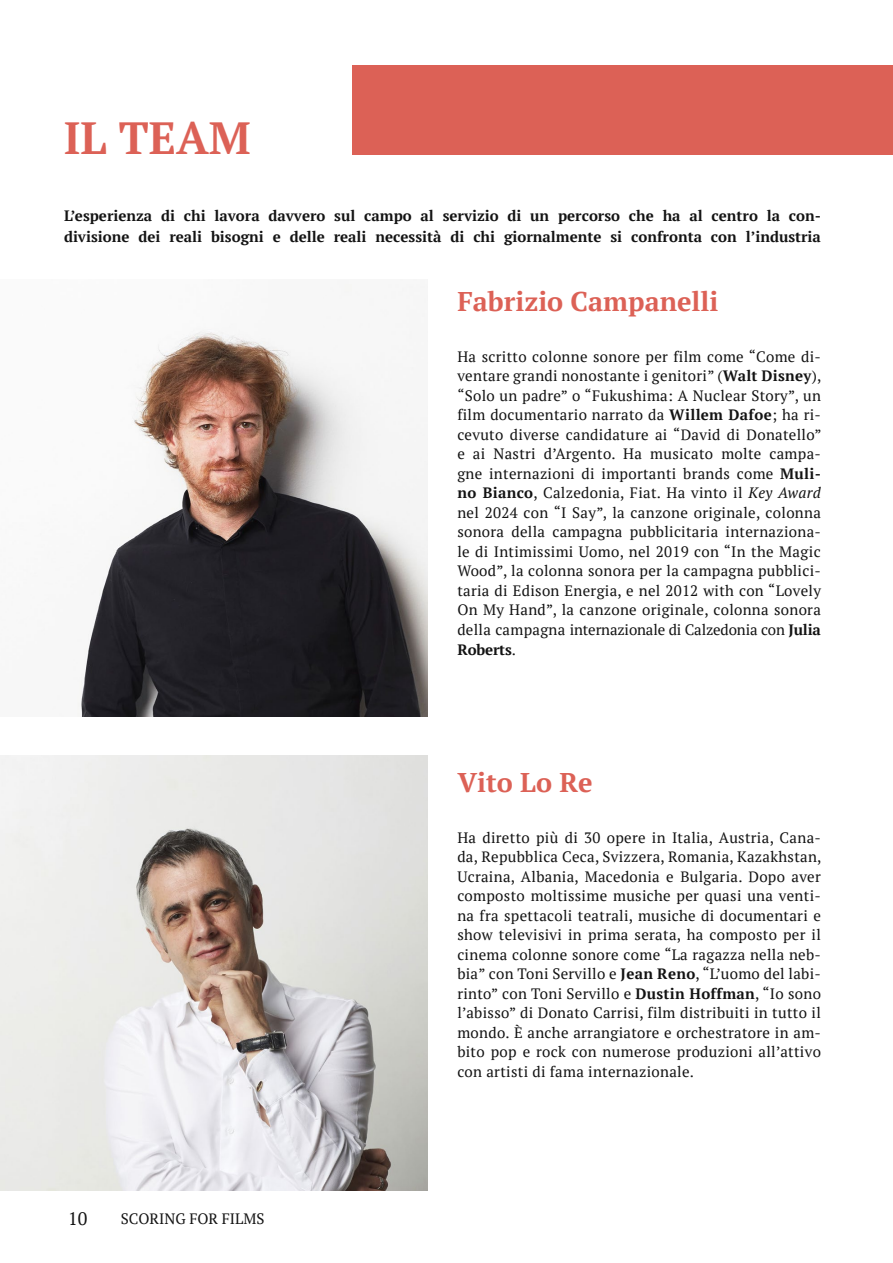
<style>
.page{position:relative;width:893px;height:1263px;background:#fff}
.page>*{position:absolute;margin:0;border:0;box-sizing:border-box;transform-origin:0 0}
.t1{font:700 45px "PT Serif";color:#dc6156}
.t2{font:700 27px "PT Serif";color:#dc6156}
.t3{font:18px "PT Serif";color:#131313}
.t4{font:15px/19.5px "PT Serif";letter-spacing:.02em;color:#131313;text-align:justify}
.t5{font:700 15px/21px "PT Serif";color:#131313}
.t6{font:15px "PT Serif";color:#131313}
.s1{font-weight:700}
.s2{font-style:italic}
</style>
<div class="page">
<div style="left:352px;top:65px;width:541px;height:90px;background:#dc6156"></div>
<img style="left:78px;top:284px;width:349px;height:433px">
<img style="left:0;top:756px;width:427px;height:435px">
<h1 class="t1" style="left:64px;top:109px;width:188px">IL TEAM</h1>
<p class="t5" style="left:64px;top:205px;width:758px">L’esperienza di chi lavora davvero sul campo al servizio di un percorso che ha al centro la con&shy;divisione dei reali bisogni e delle reali necessità di chi giornalmente si confronta con l’industria</p>
<h2 class="t2" style="left:457px;top:284px;width:263px">Fabrizio Campanelli</h2>
<p class="t4" style="left:457px;top:347px;width:366px">Ha scritto colonne sonore per film come “Come di&shy;ventare grandi nonostante i genitori” (<span class="s1">Walt Disney</span>), “Solo un padre” o “Fukushima: A Nuclear Story”, un film documentario narrato da <span class="s1">Willem Dafoe</span>; ha ri&shy;cevuto diverse candidature ai “David di Donatello” e ai Nastri d’Argento. Ha musicato molte campa&shy;gne internazioni di importanti brands come <span class="s1">Muli&shy;no Bianco</span>, Calzedonia, Fiat. Ha vinto il <span class="s2">Key Award </span>nel 2024 con “I Say”, la canzone originale, colonna sonora della campagna pubblicitaria internaziona&shy;le di Intimissimi Uomo, nel 2019 con “In the Magic Wood”, la colonna sonora per la campagna pubblici&shy;taria di Edison Energia, e nel 2012 with con “Lovely On My Hand”, la canzone originale, colonna sonora della campagna internazionale di Calzedonia con <span class="s1">Julia Roberts</span>.</p>
<h2 class="t2" style="left:457px;top:764px;width:137px">Vito Lo Re</h2>
<p class="t3" style="left:68px;top:1206px;width:21px">10</p>
<p class="t6" style="left:121px;top:1209px;width:145px">SCORING FOR FILMS</p>
<p class="t4" style="left:457px;top:828px;width:366px">Ha diretto più di 30 opere in Italia, Austria, Cana&shy;da, Repubblica Ceca, Svizzera, Romania, Kazakhstan, Ucraina, Albania, Macedonia e Bulgaria. Dopo aver composto moltissime musiche per quasi una venti&shy;na fra spettacoli teatrali, musiche di documentari e show televisivi in prima serata, ha composto per il cinema colonne sonore come “La ragazza nella neb&shy;bia” con Toni Servillo e <span class="s1">Jean Reno</span>, “L’uomo del labi&shy;rinto” con Toni Servillo e <span class="s1">Dustin Hoffman</span>, “Io sono l’abisso” di Donato Carrisi, film distribuiti in tutto il mondo. È anche arrangiatore e orchestratore in am&shy;bito pop e rock con numerose produzioni all’attivo con artisti di fama internazionale.</p>
</div>
